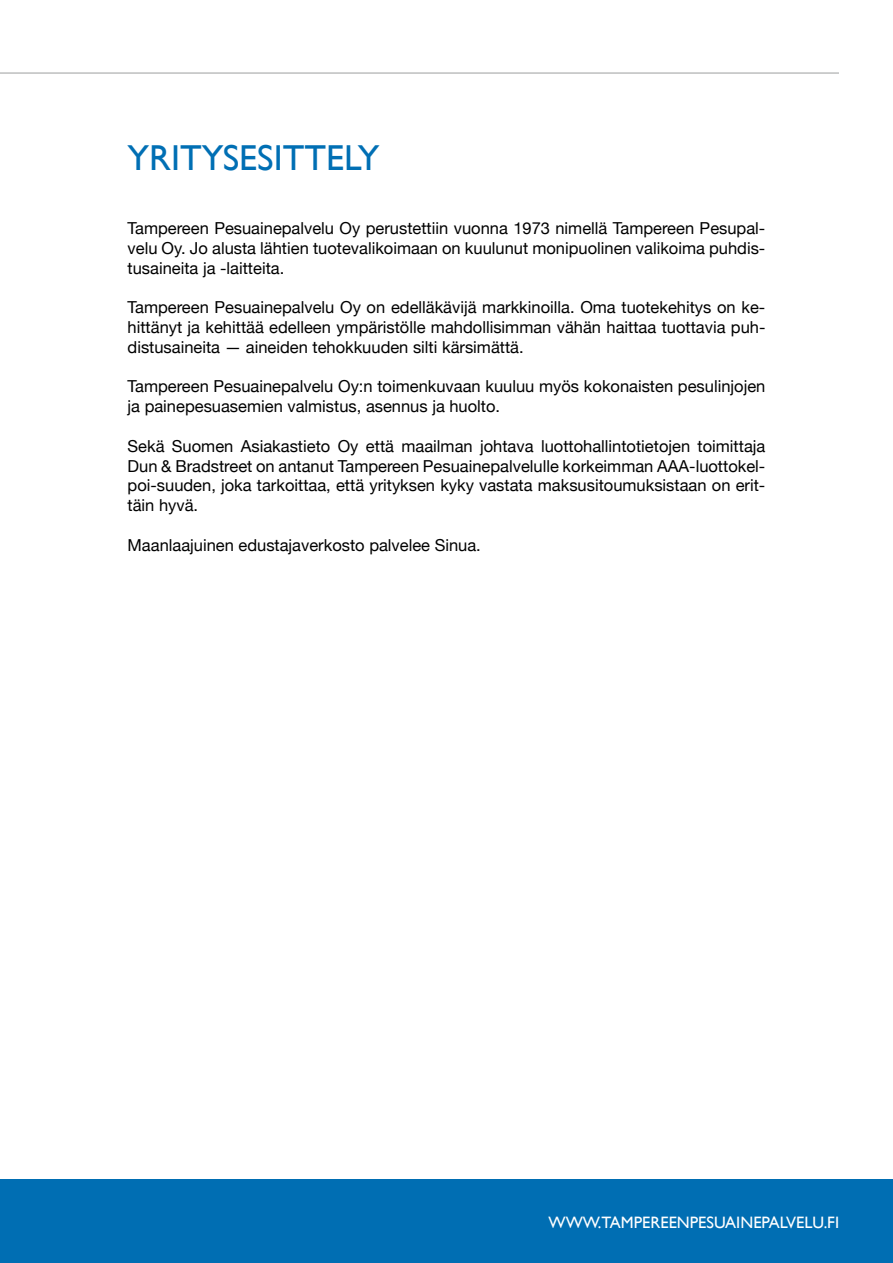
<style>
.page{position:relative;width:893px;height:1263px;background:#fff}
.page>*{position:absolute;margin:0;border:0;box-sizing:border-box;transform-origin:0 0}
.t1{font:36px "Gill Sans";color:#006fb4}
.t2{font:16.5px/19.8px "Helvetica Neue";color:#000;text-align:justify}
.t3{font:16.5px "Gill Sans";color:#fff}
</style>
<div class="page">
<div style="left:0;top:1179px;width:893px;height:84px;background:#006eb3"></div>
<hr style="left:0;top:73px;width:839px;height:1px;background:#9c9e9f">
<h1 class="t1" style="left:128px;top:137px;width:254px">YRITYSESITTELY</h1>
<p class="t2" style="left:128px;top:218px;width:639px">Tampereen Pesuainepalvelu Oy perustettiin vuonna 1973 nimellä Tampereen Pesupal&shy;velu Oy. Jo alusta lähtien tuotevalikoimaan on kuulunut monipuolinen valikoima puhdis&shy;tusaineita ja -laitteita.</p>
<p class="t2" style="left:128px;top:297px;width:639px">Tampereen Pesuainepalvelu Oy on edelläkävijä markkinoilla. Oma tuotekehitys on ke&shy;hittänyt ja kehittää edelleen ympäristölle mahdollisimman vähän haittaa tuottavia puh&shy;distusaineita — aineiden tehokkuuden silti kärsimättä.</p>
<p class="t2" style="left:128px;top:376px;width:639px">Tampereen Pesuainepalvelu Oy:n toimenkuvaan kuuluu myös kokonaisten pesulinjojen ja painepesuasemien valmistus, asennus ja huolto.</p>
<p class="t2" style="left:128px;top:436px;width:639px">Sekä Suomen Asiakastieto Oy että maailman johtava luottohallintotietojen toimittaja Dun &amp; Bradstreet on antanut Tampereen Pesuainepalvelulle korkeimman AAA-luottokel&shy;poi-suuden, joka tarkoittaa, että yrityksen kyky vastata maksusitoumuksistaan on erit&shy;täin hyvä.</p>
<p class="t2" style="left:128px;top:535px;width:355px">Maanlaajuinen edustajaverkosto palvelee Sinua.</p>
<p class="t3" style="left:549px;top:1212px;width:64px">WWW.TAMPEREENPESUAINEPAL</p>
<p class="t3" style="left:786px;top:1212px;width:52px">VELU.FI</p>
</div>
